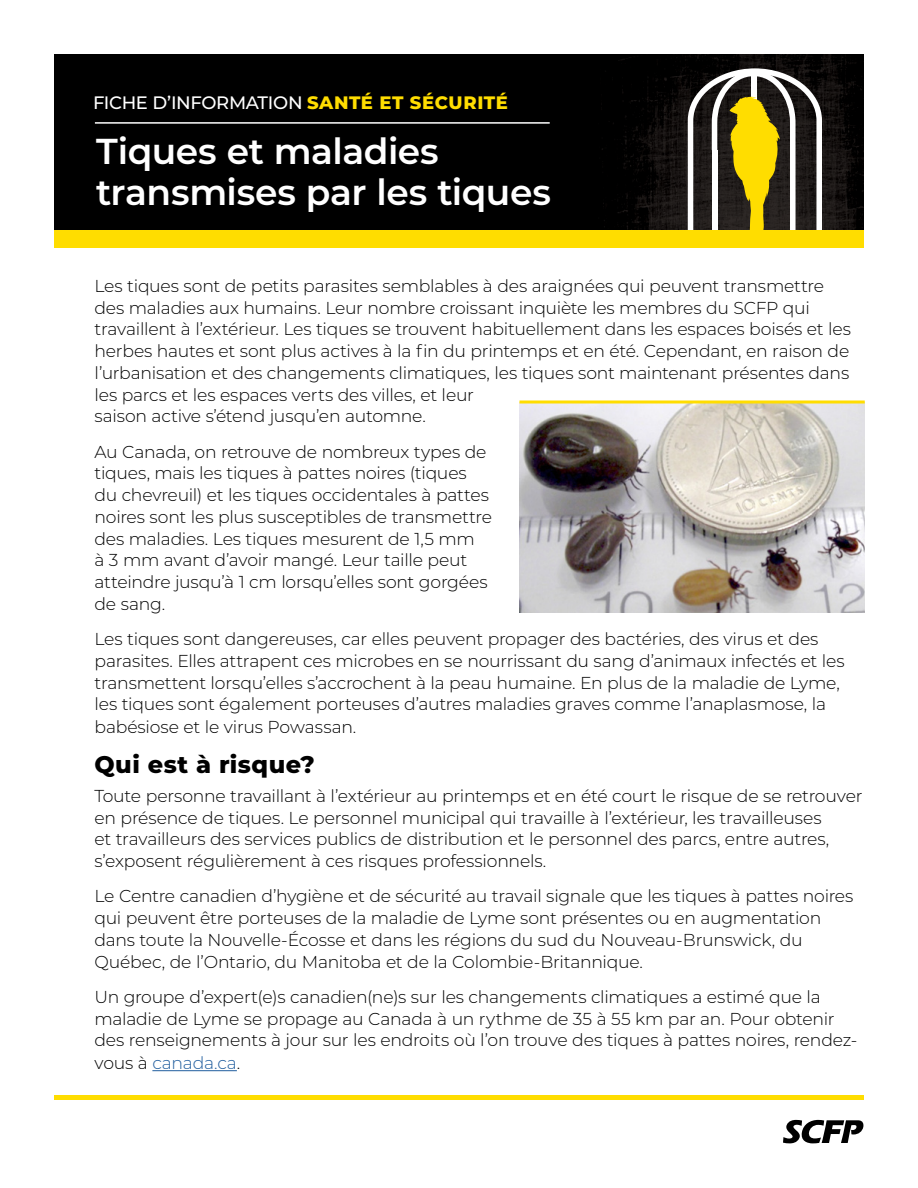
<style>
.page{position:relative;width:918px;height:1188px;background:#fff}
.page>*{position:absolute;margin:0;border:0;box-sizing:border-box;transform-origin:0 0}
.t1{font:600 36px/40.5px "Montserrat";letter-spacing:-.01em;color:#fff}
.t2{font:800 24px "Montserrat";letter-spacing:.02em;color:#000}
.t3{font:500 18px "Montserrat";letter-spacing:-.02em;color:#fff}
.t4{font:300 17.25px/21.8px "Montserrat";letter-spacing:-.015em;color:#000}
.s1{font-weight:800;color:#fd0}
.s2{color:#215e9e}
</style>
<div class="page">
<hr style="left:152px;top:1070px;width:85px;height:1px;background:#215e9e">
<img style="left:56px;top:54px;width:808px;height:176px">
<svg style="left:688px;top:68px;width:134px;height:162px"></svg>
<div style="left:54px;top:230px;width:810px;height:17px;background:#fd0"></div>
<hr style="left:95px;top:122px;width:455px;height:2px;background:#fff">
<hr style="left:54px;top:1095px;width:810px;height:4px;background:#fd0">
<img style="left:519px;top:404px;width:346px;height:209px">
<svg style="left:519px;top:400px;width:346px;height:4px"></svg>
<svg style="left:783px;top:1120px;width:81px;height:23px"></svg>
<p class="t3" style="left:93px;top:90px;width:416px">FICHE D’INFORMATION <span class="s1">SANTÉ ET SÉCURITÉ</span></p>
<h1 class="t1" style="left:96px;top:130px;width:456px">Tiques et maladies transmises par les tiques</h1>
<p class="t4" style="left:94px;top:274px;width:758px">Les tiques sont de petits parasites semblables à des araignées qui peuvent transmettre des maladies aux humains. Leur nombre croissant inquiète les membres du SCFP qui travaillent à l’extérieur. Les tiques se trouvent habituellement dans les espaces boisés et les herbes hautes et sont plus actives à la fin du printemps et en été. Cependant, en raison de l’urbanisation et des changements climatiques, les tiques sont maintenant présentes dans les parcs et les espaces verts des villes, et leur<br>saison active s’étend jusqu’en automne.</p>
<p class="t4" style="left:94px;top:440px;width:399px">Au Canada, on retrouve de nombreux types de tiques, mais les tiques à pattes noires (tiques du chevreuil) et les tiques occidentales à pattes noires sont les plus susceptibles de transmettre des maladies. Les tiques mesurent de 1,5 mm<br>à 3 mm avant d’avoir mangé. Leur taille peut atteindre jusqu’à 1 cm lorsqu’elles sont gorgées de sang.</p>
<p class="t4" style="left:94px;top:628px;width:752px">Les tiques sont dangereuses, car elles peuvent propager des bactéries, des virus et des parasites. Elles attrapent ces microbes en se nourrissant du sang d’animaux infectés et les transmettent lorsqu’elles s’accrochent à la peau humaine. En plus de la maladie de Lyme, les tiques sont également porteuses d’autres maladies graves comme l’anaplasmose, la babésiose et le virus Powassan.</p>
<h2 class="t2" style="left:94px;top:747px;width:222px">Qui est à risque?</h2>
<p class="t4" style="left:94px;top:784px;width:770px">Toute personne travaillant à l’extérieur au printemps et en été court le risque de se retrouver en présence de tiques. Le personnel municipal qui travaille à l’extérieur, les travailleuses<br>et travailleurs des services publics de distribution et le personnel des parcs, entre autres, s’exposent régulièrement à ces risques professionnels.</p>
<p class="t4" style="left:94px;top:885px;width:760px">Le Centre canadien d’hygiène et de sécurité au travail signale que les tiques à pattes noires qui peuvent être porteuses de la maladie de Lyme sont présentes ou en augmentation dans toute la Nouvelle-Écosse et dans les régions du sud du Nouveau-Brunswick, du Québec, de l’Ontario, du Manitoba et de la Colombie-Britannique.</p>
<p class="t4" style="left:94px;top:985px;width:764px">Un groupe d’expert(e)s canadien(ne)s sur les changements climatiques a estimé que la maladie de Lyme se propage au Canada à un rythme de 35 à 55 km par an. Pour obtenir des renseignements à jour sur les endroits où l’on trouve des tiques à pattes noires, rendez&shy;vous à <span class="s2">canada.ca</span>.</p>
</div>
